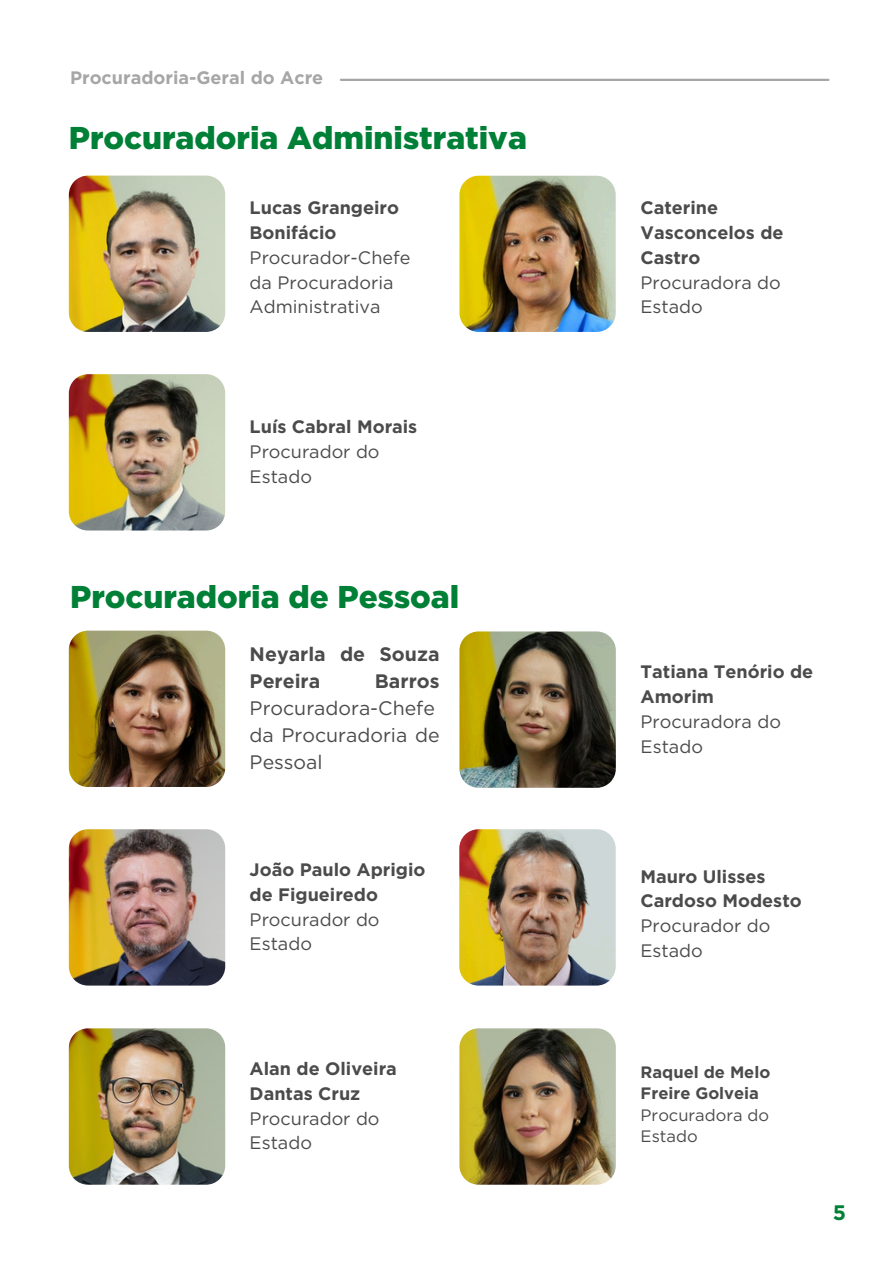
<style>
.page{position:relative;width:894px;height:1264px;background:#fff}
.page>*{position:absolute;margin:0;border:0;box-sizing:border-box;transform-origin:0 0}
.t1{font:900 31.5px "Gotham";color:#008036}
.t2{font:700 21px "Gotham";color:#008036}
.t3{font:19.5px/27px "Gotham";color:#4b4b4b}
.t4{font:700 19.5px/27px "Gotham";color:#4b4b4b}
.t5{font:700 18px/24.8px "Gotham";color:#4b4b4b}
.t6{font:18px/24.8px "Gotham";color:#4b4b4b}
.t7{font:700 18px "Gotham";color:#a6a6a6}
.t8{font:700 16.5px/21.3px "Gotham";color:#4b4b4b}
.s1{font-weight:700}
.s2{font-weight:400}
</style>
<div class="page">
<img style="left:69px;top:175px;width:156px;height:157px">
<img style="left:459px;top:176px;width:156px;height:156px;border-radius:19px">
<img style="left:69px;top:374px;width:156px;height:156px">
<img style="left:69px;top:630px;width:156px;height:157px">
<img style="left:459px;top:631px;width:156px;height:156px">
<img style="left:69px;top:829px;width:156px;height:156px">
<img style="left:459px;top:829px;width:156px;height:156px">
<img style="left:69px;top:1028px;width:156px;height:156px">
<img style="left:459px;top:1028px;width:156px;height:156px">
<hr style="left:341px;top:79px;width:487px;height:2px;background:#a6a6a6">
<h1 class="t7" style="left:70px;top:67px;width:254px">Procuradoria-Geral do Acre</h1>
<p class="t1" style="left:69px;top:119px;width:459px">Procuradoria Administrativa</p>
<p class="t6" style="left:249px;top:195px;width:162px"><span class="s1">Lucas Grangeiro<br>Bonifácio<br></span>Procurador-Chefe da Procuradoria<br>Administrativa</p>
<p class="t6" style="left:249px;top:414px;width:169px"><span class="s1">Luís Cabral Morais<br></span>Procurador do<br>Estado</p>
<h3 class="t1" style="left:70px;top:577px;width:390px">Procuradoria de Pessoal</h3>
<h3 class="t4" style="left:249px;top:640px;width:191px">Neyarla de Souza<br>Pereira</h3>
<h3 class="t3" style="left:249px;top:667px;width:191px;text-indent:125px"><span class="s1">Barros<br></span>Procuradora-Chefe da Procuradoria de<br>Pessoal</h3>
<h3 class="t5" style="left:249px;top:857px;width:177px">João Paulo Aprigio de Figueiredo<br><span class="s2">Procurador do<br>Estado</span></h3>
<h3 class="t5" style="left:249px;top:1056px;width:149px">Alan de Oliveira<br>Dantas Cruz<br><span class="s2">Procurador do<br>Estado</span></h3>
<p class="t5" style="left:640px;top:195px;width:144px">Caterine<br>Vasconcelos de<br>Castro<br><span class="s2">Procuradora do<br>Estado</span></p>
<h3 class="t5" style="left:640px;top:659px;width:174px">Tatiana Tenório de<br>Amorim<br><span class="s2">Procuradora do<br>Estado</span></h3>
<p class="t5" style="left:640px;top:863px;width:163px">Mauro Ulisses<br>Cardoso Modesto<br><span class="s2">Procurador do<br>Estado</span></p>
<p class="t8" style="left:640px;top:1061px;width:131px">Raquel de Melo<br>Freire Golveia<br><span class="s2">Procuradora do<br>Estado</span></p>
<p class="t2" style="left:832px;top:1199px;width:15px">5</p>
</div>
